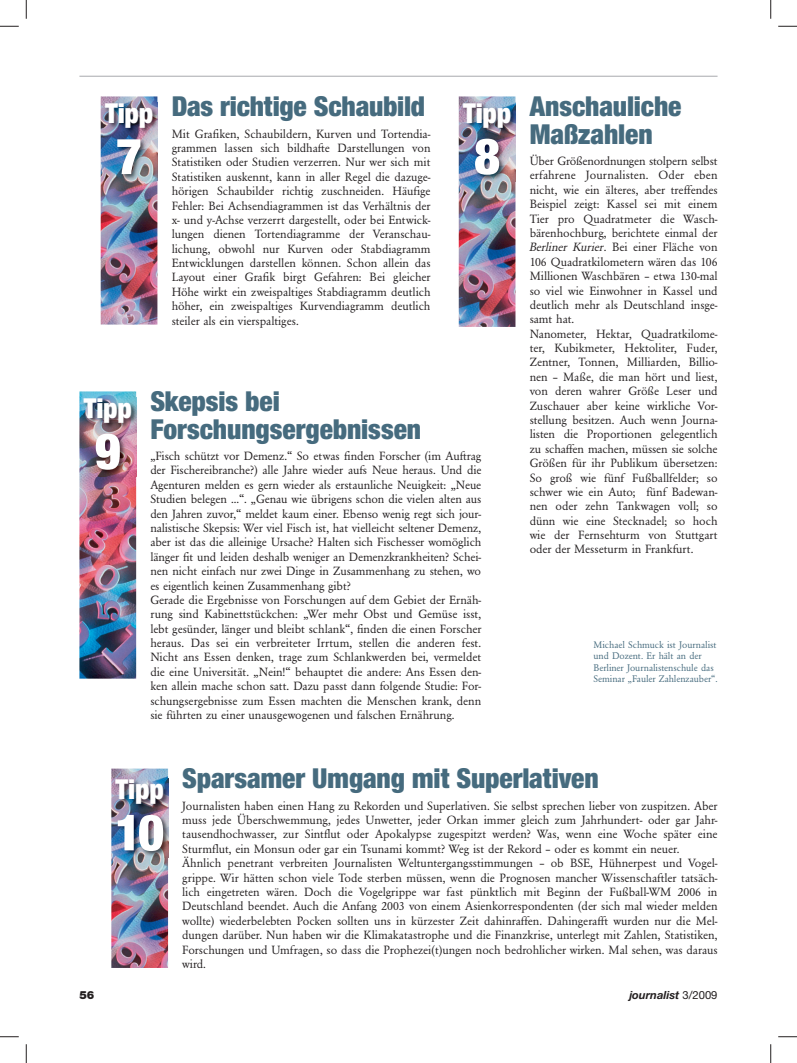
<style>
.page{position:relative;width:797px;height:1063px;background:#fff}
.page>*{position:absolute;margin:0;border:0;box-sizing:border-box;transform-origin:0 0}
.t1{font:900 condensed 50px "Helvetica Neue";color:#fff}
.t2{font:900 condensed 27.5px/27.5px "Helvetica Neue";letter-spacing:-.005em;color:#466b7e}
.t3{font:900 condensed 27.5px "Helvetica Neue";color:#fff}
.t4{font:12.5px/14.4px "Garamond Std";color:#231f20}
.t5{font:italic 700 11.25px "Helvetica Neue";color:#231f20}
.t6{font:900 11.25px "Helvetica Neue";color:#231f20}
.t7{font:10px/11.2px "Garamond Std";color:#466b7e}
.s1{font-style:italic}
.s2{font-weight:400;font-style:normal}
</style>
<div class="page">
<hr style="left:79px;top:76px;width:638px;height:1px;background:#a8a9ad">
<img style="left:459px;top:96px;width:56px;height:231px">
<img style="left:111px;top:768px;width:57px;height:199px">
<img style="left:101px;top:96px;width:56px;height:228px">
<img style="left:79px;top:391px;width:57px;height:287px">
<img style="left:104px;top:102px;width:54px;height:78px">
<img style="left:82px;top:397px;width:55px;height:79px">
<img style="left:114px;top:778px;width:55px;height:79px">
<img style="left:461px;top:102px;width:55px;height:79px">
<svg style="left:0;top:25px;width:19px;height:2px"></svg>
<svg style="left:778px;top:25px;width:19px;height:2px"></svg>
<svg style="left:0;top:1036px;width:19px;height:1px"></svg>
<svg style="left:778px;top:1036px;width:19px;height:1px"></svg>
<svg style="left:25px;top:0;width:2px;height:19px"></svg>
<svg style="left:25px;top:1044px;width:2px;height:18px"></svg>
<svg style="left:770px;top:0;width:1px;height:19px"></svg>
<svg style="left:770px;top:1044px;width:1px;height:18px"></svg>
<h2 class="t3" style="left:105px;top:103px;width:50px">Tipp</h2>
<h1 class="t1" style="left:116px;top:138px;width:28px">7</h1>
<h2 class="t2" style="left:172px;top:95px;width:255px">Das richtige Schaubild</h2>
<p class="t4" style="left:172px;top:127px;width:260px;text-align:justify">Mit Grafiken, Schaubildern, Kurven und Tortendia&shy;grammen lassen sich bildhafte Darstellungen von Statis tiken oder Studien verzerren. Nur wer sich mit Statistiken auskennt, kann in aller Regel die dazuge&shy;hörigen Schaubilder richtig zuschneiden. Häufige Fehler: Bei Achsendiagrammen ist das Verhältnis der x- und y-Achse verzerrt dargestellt, oder bei Entwick&shy;lungen dienen Tortendiagramme der Veranschau&shy;lichung, obwohl nur Kurven oder Stabdiagramm Entwicklungen darstellen können. Schon allein das Layout einer Grafik birgt Gefahren: Bei gleicher Höhe wirkt ein zweispaltiges Stabdiagramm deutlich höher, ein zweispaltiges Kurven diagramm deutlich steiler als ein vierspaltiges.</p>
<h2 class="t3" style="left:463px;top:103px;width:50px">Tipp</h2>
<h1 class="t1" style="left:474px;top:138px;width:27px">8</h1>
<h2 class="t3" style="left:84px;top:398px;width:50px">Tipp</h2>
<h1 class="t1" style="left:95px;top:433px;width:28px">9</h1>
<h2 class="t2" style="left:150px;top:390px;width:272px">Skepsis bei<br>Forschungsergebnissen</h2>
<p class="t4" style="left:150px;top:450px;width:332px">„Fisch schützt vor Demenz.“ So etwas finden Forscher (im Auftrag der Fischereibranche?) alle Jahre wieder aufs Neue heraus. Und die Agenturen melden es gern wieder als erstaunliche Neuigkeit: „Neue Studien belegen ...“. „Genau wie übrigens schon die vielen alten aus den Jahren zuvor,“ meldet kaum einer. Ebenso wenig regt sich jour&shy;nalistische Skepsis: Wer viel Fisch ist, hat vielleicht seltener Demenz, aber ist das die alleinige Ursache? Halten sich Fischesser womöglich länger fit und leiden deshalb weniger an Demenzkrankheiten? Schei&shy;nen nicht einfach nur zwei Dinge in Zusammenhang zu stehen, wo es eigentlich keinen Zusammenhang gibt?<br>Gerade die Ergebnisse von Forschungen auf dem Gebiet der Ernäh&shy;rung sind Kabinettstückchen: „Wer mehr Obst und Gemüse isst, lebt gesünder, länger und bleibt schlank“, finden die einen Forscher heraus. Das sei ein verbreiteter Irrtum, stellen die anderen fest.<br>Nicht ans Essen denken, trage zum Schlankwerden bei, vermeldet die eine Universität. „Nein!“ behauptet die andere: Ans Essen den&shy;ken allein mache schon satt. Dazu passt dann folgende Studie: For&shy;schungsergebnisse zum Essen machten die Menschen krank, denn sie führten zu einer unausgewogenen und falschen Ernährung.</p>
<h2 class="t2" style="left:529px;top:95px;width:153px">Anschauliche<br>Maßzahlen</h2>
<p class="t4" style="left:529px;top:155px;width:189px">Über Größenordnungen stolpern selbst erfahrene Journalisten. Oder eben nicht, wie ein älteres, aber treffendes Beispiel zeigt: Kassel sei mit einem Tier pro Quadratmeter die Wasch&shy;bärenhochburg, berichtete einmal der <span class="s1">Berliner Kurier</span>. Bei einer Fläche von 106 Quadratkilometern wären das 106<br>Millionen Waschbären – etwa 130-mal so viel wie Einwohner in Kassel und deutlich mehr als Deutschland insge&shy;samt hat.<br>Nanometer, Hektar, Quadratkilome&shy;ter, Kubikmeter, Hektoliter, Fuder, Zentner, Tonnen, Milliarden, Billio&shy;nen – Maße, die man hört und liest, von deren wahrer Größe Leser und Zuschauer aber keine wirkliche Vor&shy;stellung besitzen. Auch wenn Journa&shy;listen die Proportionen gelegentlich zu schaffen machen, müssen sie solche Größen für ihr Publikum übersetzen:<br>So groß wie fünf Fußballfelder; so schwer wie ein Auto; fünf Badewan&shy;nen oder zehn Tankwagen voll; so dünn wie eine Stecknadel; so hoch wie der Fernsehturm von Stuttgart oder der Messeturm in Frankfurt.</p>
<p class="t7" style="left:593px;top:640px;width:126px">Michael Schmuck ist Journalist und Dozent. Er hält an der<br>Berliner Journalistenschule das<br>Seminar „Fauler Zahlenzauber“.</p>
<h2 class="t3" style="left:116px;top:779px;width:50px">Tipp</h2>
<h1 class="t1" style="left:115px;top:814px;width:50px">10</h1>
<h2 class="t2" style="left:182px;top:767px;width:418px">Sparsamer Umgang mit Superlativen</h2>
<p class="t4" style="left:182px;top:799px;width:537px">Journalisten haben einen Hang zu Rekorden und Superlativen. Sie selbst sprechen lieber von zuspitzen. Aber muss jede Überschwemmung, jedes Unwetter, jeder Orkan immer gleich zum Jahrhundert- oder gar Jahr&shy;tausendhochwasser, zur Sintflut oder Apokalypse zugespitzt werden? Was, wenn eine Woche später eine Sturmflut, ein Monsun oder gar ein Tsunami kommt? Weg ist der Rekord – oder es kommt ein neuer.<br>Ähnlich penetrant verbreiten Journalisten Weltuntergangsstimmungen – ob BSE, Hühnerpest und Vogel&shy;grippe. Wir hätten schon viele Tode sterben müssen, wenn die Prognosen mancher Wissenschaftler tatsäch&shy;lich eingetreten wären. Doch die Vogelgrippe war fast pünktlich mit Beginn der Fußball-WM 2006 in Deutschland beendet. Auch die Anfang 2003 von einem Asienkorrespondenten (der sich mal wieder melden wollte) wiederbelebten Pocken sollten uns in kürzester Zeit dahinraffen. Dahingerafft wurden nur die Mel&shy;dungen darüber. Nun haben wir die Klimakatastrophe und die Finanzkrise, unterlegt mit Zahlen, Statis tiken, Forschungen und Umfragen, so dass die Prophezei(t)ungen noch bedrohlicher wirken. Mal sehen, was daraus wird.</p>
<p class="t6" style="left:79px;top:990px;width:17px">56</p>
<p class="t5" style="left:629px;top:990px;width:90px">journalist <span class="s2">3/2009</span></p>
</div>
